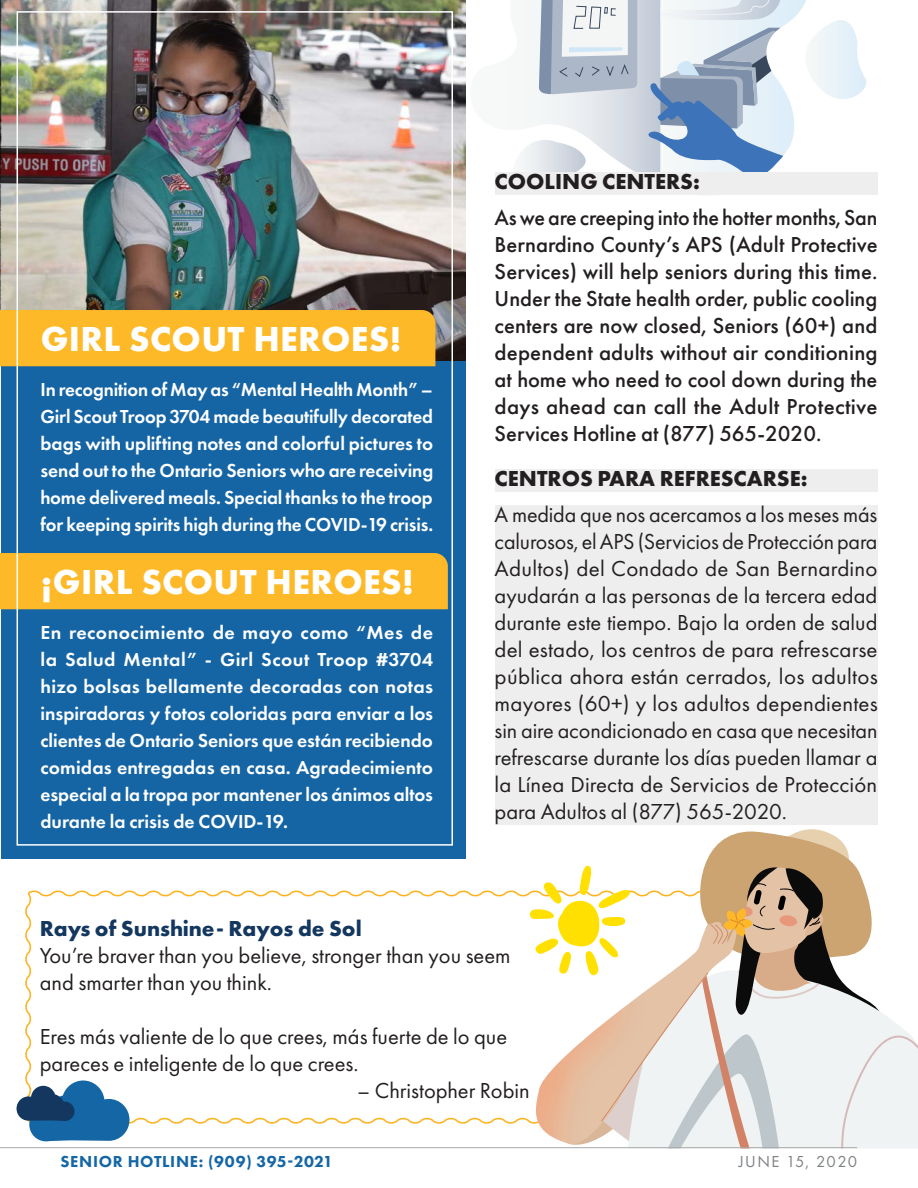
<style>
.page{position:relative;width:918px;height:1188px;background:#fff}
.page>*{position:absolute;margin:0;border:0;box-sizing:border-box;transform-origin:0 0}
.Managers_Note{font:700 36px "Futura PT";letter-spacing:.01em;color:#fff}
.Body{font:22.5px/27px "Futura PT";color:#231f20}
.Body-2{font:500 22.5px/27px "Futura PT";color:#231f20;text-align:justify}
.Body-3{font:700 22.5px "Futura PT";color:#231f20}
.Body-4{font:700 22.5px "Futura PT";color:#13375f}
.Body-5{font:600 19.5px/27px "Futura PT";letter-spacing:-.005em;color:#fff;text-align:justify}
.t1{font:800 16.5px "Futura PT";letter-spacing:.04em;color:#1466a5}
.t2{font:16.5px "Futura PT";letter-spacing:.09em;color:#7e8184}
</style>
<div class="page">
<svg style="left:495px;top:0;width:371px;height:195px"></svg>
<div style="left:1px;top:0;width:465px;height:859px;background:#1565a5"></div>
<img style="left:0;top:0;width:466px;height:361px">
<div style="left:0;top:310px;width:435px;height:56px;background:#fdb927"></div>
<div style="left:0;top:553px;width:448px;height:56px;background:#fdb927"></div>
<div style="left:495px;top:172px;width:383px;height:22px;background:#eee"></div>
<div style="left:495px;top:469px;width:383px;height:22px;background:#eee"></div>
<div style="left:495px;top:505px;width:383px;height:319px;background:#eee"></div>
<div style="left:17px;top:11px;width:436px;height:835px;border:2px solid #fff"></div>
<svg style="left:25px;top:890px;width:670px;height:234px"></svg>
<svg style="left:530px;top:866px;width:100px;height:49px"></svg>
<svg style="left:17px;top:1081px;width:113px;height:60px"></svg>
<img style="left:798px;top:829px;width:28px;height:3px">
<img style="left:695px;top:832px;width:172px;height:83px">
<img style="left:813px;top:895px;width:59px;height:75px">
<img style="left:750px;top:970px;width:161px;height:177px">
<img style="left:766px;top:971px;width:54px;height:30px">
<div style="left:841px;top:1036px;width:77px;height:112px;background:#f0f3f3"></div>
<img style="left:750px;top:1034px;width:29px;height:113px">
<img style="left:742px;top:1028px;width:8px;height:119px">
<img style="left:766px;top:956px;width:47px;height:39px">
<img style="left:742px;top:936px;width:24px;height:92px">
<img style="left:530px;top:915px;width:212px;height:232px">
<img style="left:710px;top:924px;width:20px;height:20px">
<img style="left:715px;top:924px;width:10px;height:20px">
<img style="left:601px;top:973px;width:107px;height:149px">
<img style="left:743px;top:868px;width:81px;height:88px">
<img style="left:744px;top:906px;width:54px;height:21px">
<img style="left:805px;top:919px;width:18px;height:18px">
<svg style="left:814px;top:919px;width:6px;height:7px"></svg>
<img style="left:754px;top:890px;width:32px;height:20px">
<img style="left:780px;top:889px;width:6px;height:3px">
<svg style="left:760px;top:906px;width:6px;height:10px"></svg>
<img style="left:753px;top:924px;width:22px;height:8px">
<img style="left:786px;top:868px;width:42px;height:51px">
<img style="left:803px;top:908px;width:11px;height:22px">
<img style="left:747px;top:867px;width:31px;height:35px">
<img style="left:724px;top:908px;width:28px;height:28px">
<svg style="left:730px;top:913px;width:15px;height:16px"></svg>
<hr style="left:0;top:1147px;width:857px;height:1px;background:#a8a8a8">
<p class="Managers_Note" style="left:41px;top:316px;width:363px">GIRL SCOUT HEROES!</p>
<p class="Body-5" style="left:40px;top:376px;width:394px">In recognition of May as “Mental Health Month” – Girl Scout Troop 3704 made beautifully decorated bags with uplifting notes and colorful pictures to send out to the Ontario Seniors who are receiving home delivered meals. Special thanks to the troop for keeping spirits high during the COVID-19 crisis.</p>
<p class="Managers_Note" style="left:40px;top:559px;width:375px">¡GIRL SCOUT HEROES!</p>
<p class="Body-5" style="left:40px;top:619px;width:394px">En reconocimiento de mayo como “Mes de la Salud Mental” - Girl Scout Troop #3704 hizo bolsas bellamente decoradas con notas inspiradoras y fotos coloridas para enviar a los clientes de Ontario Seniors que están recibiendo comidas entregadas en casa. Agradecimiento especial a la tropa por mantener los ánimos altos durante la crisis de COVID-19.</p>
<p class="Body-3" style="left:495px;top:167px;width:207px">COOLING CENTERS:</p>
<p class="Body-2" style="left:495px;top:204px;width:385px">As we are creeping into the hotter months, San Bernardino County’s APS (Adult Protective Services) will help seniors during this time.<br>Under the State health order, public cooling centers are now closed, Seniors (60+) and dependent adults without air conditioning at home who need to cool down during the days ahead can call the Adult Protective Services Hotline at (877) 565-2020.</p>
<p class="Body-3" style="left:495px;top:464px;width:315px">CENTROS PARA REFRESCARSE:</p>
<p class="Body" style="left:495px;top:501px;width:385px;text-align:justify">A medida que nos acercamos a los meses más calurosos, el APS (Servicios de Protección para Adultos) del Condado de San Bernardino ayudarán a las personas de la tercera edad durante este tiempo. Bajo la orden de salud del estado, los centros de para refrescarse pública ahora están cerrados, los adultos mayores (60+) y los adultos dependientes sin aire acondicionado en casa que necesitan refrescarse durante los días pueden llamar a la Línea Directa de Servicios de Protección para Adultos al (877) 565-2020.</p>
<p class="Body-4" style="left:40px;top:914px;width:323px">Rays of Sunshine- Rayos de Sol</p>
<p class="Body" style="left:40px;top:942px;width:472px">You’re braver than you believe, stronger than you seem and smarter than you think.</p>
<p class="Body" style="left:40px;top:1023px;width:469px">Eres más valiente de lo que crees, más fuerte de lo que pareces e inteligente de lo que crees.</p>
<p class="Body" style="left:357px;top:1077px;width:174px">– Christopher Robin</p>
<p class="t1" style="left:61px;top:1151px;width:274px">SENIOR HOTLINE: (909) 395-2021</p>
<p class="t2" style="left:739px;top:1151px;width:120px">JUNE 15, 2020</p>
</div>
